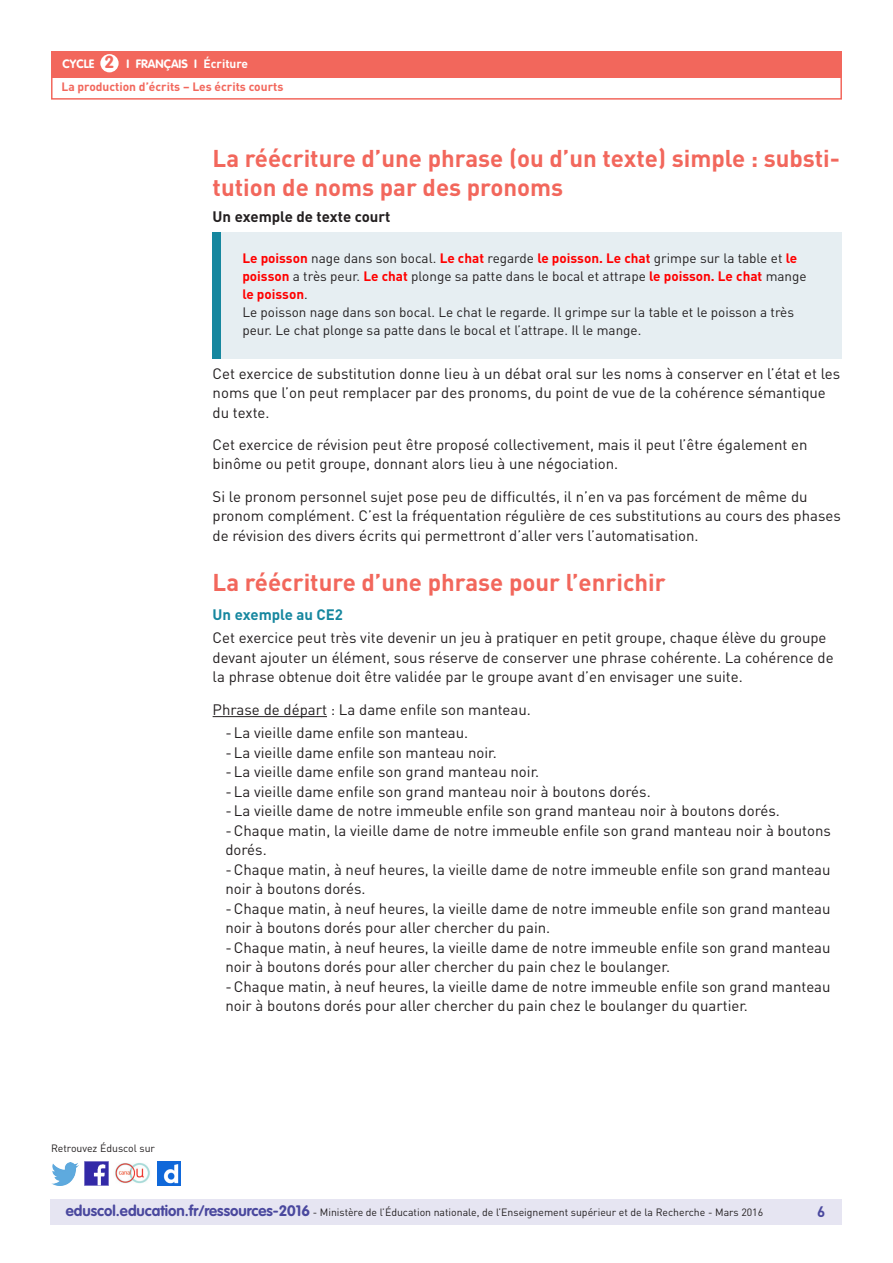
<style>
.page{position:relative;width:893px;height:1263px;background:#fff}
.page>*{position:absolute;margin:0;border:0;box-sizing:border-box;transform-origin:0 0}
._03_Titre_de_niveau{font:700 24px/28.8px "DIN Pro";color:#f2675c}
.t1{font:700 17.25px "VAG Rounded Std";color:#f2675c}
._09_Liste_à_tirets_n{font:15px/19.5px "DIN Pro";color:#231f20}
._06_Texte_courant{font:15px/19.5px "DIN Pro";color:#231f20}
._06_Texte_courant-2{font:700 15px "DIN Pro";color:#231f20}
._04_Titre_de_niveau{font:700 15px "DIN Pro";color:#16879f}
.t2{font:700 15px "DIN Pro";color:#4a489e}
._15_texte_encadré{font:13.5px/18px "DIN Pro";color:#231f20}
.t3{font:700 12px "DIN Pro";color:#f2675c}
.t4{font:700 12px "VAG Rounded Std";color:#fff}
.t5{font:700 12px "DIN Pro";color:#fff}
.t6{font:10.5px "DIN Pro";color:#231f20}
.s1{font-weight:700;color:#f00}
.s2{font-family:"VAG Rounded Std";font-weight:700;font-size:15px;color:#4a489e}
</style>
<div class="page">
<div style="left:50px;top:1199px;width:791px;height:26px;background:#e6e5f2"></div>
<div style="left:51px;top:51px;width:791px;height:27px;background:#f2675c"></div>
<div style="left:100px;top:54px;width:19px;height:18px;background:#fff;border-radius:50%"></div>
<div style="left:51px;top:75px;width:791px;height:25px;border:2px solid #f2675c"></div>
<img style="left:85px;top:1162px;width:23px;height:23px">
<img style="left:51px;top:1163px;width:28px;height:22px">
<img style="left:158px;top:1162px;width:22px;height:23px">
<img style="left:115px;top:1163px;width:35px;height:21px">
<hr style="left:213px;top:716px;width:114px;height:1px;background:#231f20">
<div style="left:213px;top:232px;width:629px;height:127px;background:#e6eef2"></div>
<div style="left:213px;top:232px;width:8px;height:127px;background:#16879f"></div>
<p class="t1" style="left:105px;top:52px;width:11px">2</p>
<p class="t5" style="left:204px;top:56px;width:46px">Écriture</p>
<p class="t3" style="left:61px;top:79px;width:223px">La production d’écrits – Les écrits courts</p>
<p class="t4" style="left:63px;top:57px;width:33px">CYCLE</p>
<p class="t4" style="left:127px;top:57px;width:72px">I FRANÇAIS I</p>
<p class="_03_Titre_de_niveau" style="left:213px;top:143px;width:629px">La réécriture d’une phrase (ou d’un texte) simple : substi&shy;tution de noms par des pronoms</p>
<p class="_06_Texte_courant-2" style="left:213px;top:207px;width:179px">Un exemple de texte court</p>
<p class="_15_texte_encadré" style="left:242px;top:249px;width:566px"><span class="s1">Le poisson</span> nage dans son bocal. <span class="s1">Le chat</span> regarde <span class="s1">le poisson. Le chat</span> grimpe sur la table et <span class="s1">le poisson</span> a très peur. <span class="s1">Le chat</span> plonge sa patte dans le bocal et attrape <span class="s1">le poisson. Le chat</span> mange <span class="s1">le poisson</span>.</p>
<p class="_15_texte_encadré" style="left:242px;top:303px;width:553px">Le poisson nage dans son bocal. Le chat le regarde. Il grimpe sur la table et le poisson a très peur. Le chat plonge sa patte dans le bocal et l’attrape. Il le mange.</p>
<p class="t6" style="left:51px;top:1141px;width:106px">Retrouvez Éduscol sur</p>
<p class="_06_Texte_courant" style="left:213px;top:363px;width:629px">Cet exercice de substitution donne lieu à un débat oral sur les noms à conserver en l’état et les noms que l’on peut remplacer par des pronoms, du point de vue de la cohérence sémantique du texte.</p>
<p class="_06_Texte_courant" style="left:213px;top:434px;width:597px">Cet exercice de révision peut être proposé collectivement, mais il peut l’être également en binôme ou petit groupe, donnant alors lieu à une négociation.</p>
<p class="_06_Texte_courant" style="left:213px;top:486px;width:630px">Si le pronom personnel sujet pose peu de difficultés, il n’en va pas forcément de même du pronom complément. C’est la fréquentation régulière de ces substitutions au cours des phases de révision des divers écrits qui permettront d’aller vers l’automatisation.</p>
<p class="_03_Titre_de_niveau" style="left:213px;top:567px;width:455px">La réécriture d’une phrase pour l’enrichir</p>
<p class="_04_Titre_de_niveau" style="left:213px;top:604px;width:132px">Un exemple au CE2</p>
<p class="_06_Texte_courant" style="left:213px;top:628px;width:622px">Cet exercice peut très vite devenir un jeu à pratiquer en petit groupe, chaque élève du groupe devant ajouter un élément, sous réserve de conserver une phrase cohérente. La cohérence de la phrase obtenue doit être validée par le groupe avant d’en envisager une suite.</p>
<p class="_06_Texte_courant" style="left:213px;top:699px;width:320px">Phrase de départ : La dame enfile son manteau.</p>
<p class="_09_Liste_à_tirets_n" style="left:225px;top:723px;width:244px">-La vieille dame enfile son manteau.</p>
<p class="_09_Liste_à_tirets_n" style="left:225px;top:742px;width:273px">-La vieille dame enfile son manteau noir.</p>
<p class="_09_Liste_à_tirets_n" style="left:225px;top:762px;width:315px">-La vieille dame enfile son grand manteau noir.</p>
<p class="_09_Liste_à_tirets_n" style="left:225px;top:781px;width:427px">-La vieille dame enfile son grand manteau noir à boutons dorés.</p>
<p class="_09_Liste_à_tirets_n" style="left:225px;top:801px;width:556px">-La vieille dame de notre immeuble enfile son grand manteau noir à boutons dorés.</p>
<p class="_09_Liste_à_tirets_n" style="left:225px;top:820px;width:607px">-Chaque matin, la vieille dame de notre immeuble enfile son grand manteau noir à boutons dorés.</p>
<p class="_09_Liste_à_tirets_n" style="left:225px;top:859px;width:607px">-Chaque matin, à neuf heures, la vieille dame de notre immeuble enfile son grand manteau noir à boutons dorés.</p>
<p class="_09_Liste_à_tirets_n" style="left:225px;top:898px;width:607px">-Chaque matin, à neuf heures, la vieille dame de notre immeuble enfile son grand manteau noir à boutons dorés pour aller chercher du pain.</p>
<p class="_09_Liste_à_tirets_n" style="left:225px;top:937px;width:607px">-Chaque matin, à neuf heures, la vieille dame de notre immeuble enfile son grand manteau noir à boutons dorés pour aller chercher du pain chez le boulanger.</p>
<p class="_09_Liste_à_tirets_n" style="left:225px;top:976px;width:607px">-Chaque matin, à neuf heures, la vieille dame de notre immeuble enfile son grand manteau noir à boutons dorés pour aller chercher du pain chez le boulanger du quartier.</p>
<p class="t6" style="left:66px;top:1205px;width:699px"><span class="s2">eduscol.education.fr/ressources-2016</span> - Ministère de l’Éducation nationale, de l’Enseignement supérieur et de la Recherche - Mars 2016</p>
<p class="t2" style="left:817px;top:1201px;width:10px">6</p>
</div>
